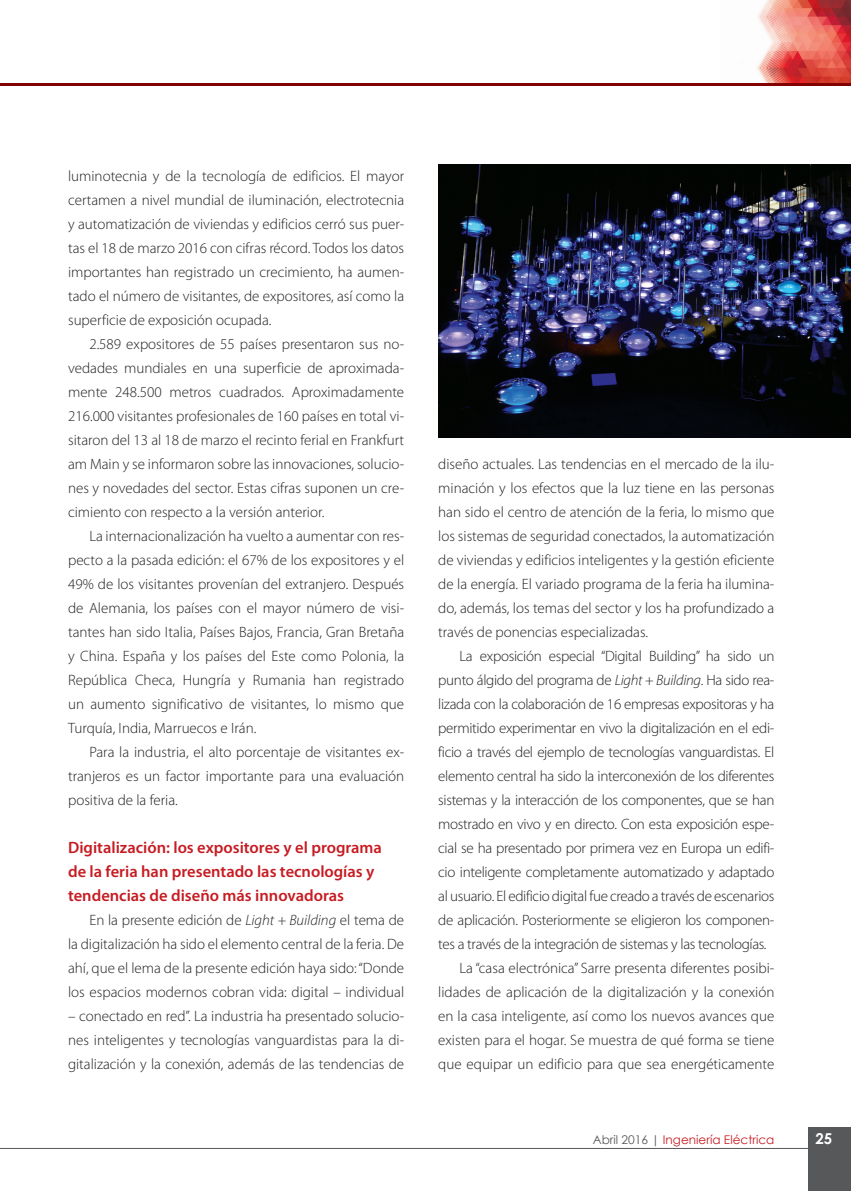
<style>
.page{position:relative;width:851px;height:1191px;background:#fff}
.page>*{position:absolute;margin:0;border:0;box-sizing:border-box;transform-origin:0 0}
.Editores_Subtitulo{font:600 16.5px/24px "Myriad Pro";color:#c61c22}
.Empresa_Texto{font:300 15px/24px "Myriad Pro";color:#231f20;text-align:justify}
.t1{font:700 15px "Century Gothic";color:#fff}
.t2{font:12px "Century Gothic";color:#c61c22}
.s1{font-style:italic}
.s2{color:#57585a}
</style>
<div class="page">
<hr style="left:0;top:1148px;width:850px;height:1px;background:#57585a">
<div style="left:808px;top:1127px;width:42px;height:64px;background:#57585a"></div>
<img style="left:757px;top:0;width:93px;height:83px">
<hr style="left:0;top:83px;width:850px;height:2px;background:#820101">
<img style="left:438px;top:165px;width:412px;height:272px">
<p class="Empresa_Texto" style="left:68px;top:164px;width:337px">luminotecnia y de la tecnología de edificios. El mayor certamen a nivel mundial de iluminación, electrotecnia y automatización de viviendas y edificios cerró sus puer&shy;tas el 18 de marzo 2016 con cifras récord. Todos los datos importantes han registrado un crecimiento, ha aumen&shy;tado el número de visitantes, de expositores, así como la superficie de exposición ocupada.</p>
<p class="Empresa_Texto" style="left:68px;top:332px;width:337px;text-indent:21px">2.589 expositores de 55 países presentaron sus no&shy;vedades mundiales en una superficie de aproximada&shy;mente 248.500 metros cuadrados. Aproximadamente 216.000 visitantes profesionales de 160 países en total vi&shy;sitaron del 13 al 18 de marzo el recinto ferial en Frankfurt am Main y se informaron sobre las innovaciones, solucio&shy;nes y novedades del sector. Estas cifras suponen un cre&shy;cimiento con respecto a la versión anterior.</p>
<p class="Empresa_Texto" style="left:68px;top:524px;width:337px;text-indent:21px">La internacionalización ha vuelto a aumentar con res&shy;pecto a la pasada edición: el 67% de los expositores y el 49% de los visitantes provenían del extranjero. Después de Alemania, los países con el mayor número de visi&shy;tantes han sido Italia, Países Bajos, Francia, Gran Bretaña y China. España y los países del Este como Polonia, la República Checa, Hungría y Rumania han registrado un aumento significativo de visitantes, lo mismo que Turquía, India, Marruecos e Irán.</p>
<p class="Empresa_Texto" style="left:68px;top:740px;width:337px;text-indent:21px">Para la industria, el alto porcentaje de visitantes ex&shy;tranjeros es un factor importante para una evaluación positiva de la feria.</p>
<p class="Editores_Subtitulo" style="left:68px;top:835px;width:315px">Digitalización: los expositores y el programa de la feria han presentado las tecnologías y tendencias de diseño más innovadoras</p>
<p class="Empresa_Texto" style="left:68px;top:908px;width:337px;text-indent:21px">En la presente edición de <span class="s1">Light + Building</span> el tema de la digitalización ha sido el elemento central de la feria. De ahí, que el lema de la presente edición haya sido: “Donde los espacios modernos cobran vida: digital – individual</p>
<p class="Empresa_Texto" style="left:68px;top:1004px;width:337px">– conectado en red”. La industria ha presentado solucio&shy;nes inteligentes y tecnologías vanguardistas para la di&shy;gitalización y la conexión, además de las tendencias de</p>
<p class="Empresa_Texto" style="left:438px;top:452px;width:337px">diseño actuales. Las tendencias en el mercado de la ilu&shy;minación y los efectos que la luz tiene en las personas han sido el centro de atención de la feria, lo mismo que los sistemas de seguridad conectados, la automatización de viviendas y edificios inteligentes y la gestión eficiente de la energía. El variado programa de la feria ha ilumina&shy;do, además, los temas del sector y los ha profundizado a través de ponencias especializadas.</p>
<p class="Empresa_Texto" style="left:438px;top:644px;width:337px;text-indent:21px">La exposición especial “Digital Building” ha sido un punto álgido del programa de <span class="s1">Light + Building</span>. Ha sido rea&shy;lizada con la colaboración de 16 empresas expositoras y ha permitido experimentar en vivo la digitalización en el edi&shy;ficio a través del ejemplo de tecnologías vanguardistas. El elemento central ha sido la interconexión de los diferentes sistemas y la interacción de los componentes, que se han mostrado en vivo y en directo. Con esta exposición espe&shy;cial se ha presentado por primera vez en Europa un edifi&shy;cio inteligente completamente automatizado y adaptado al usuario. El edificio digital fue creado a través de escenarios de aplicación. Posteriormente se eligieron los componen&shy;tes a través de la integración de sistemas y las tecnologías.</p>
<p class="Empresa_Texto" style="left:438px;top:956px;width:337px;text-indent:21px">La “casa electrónica” Sarre presenta diferentes posibi&shy;lidades de aplicación de la digitalización y la conexión en la casa inteligente, así como los nuevos avances que existen para el hogar. Se muestra de qué forma se tiene que equipar un edificio para que sea energéticamente</p>
<p class="t2" style="left:592px;top:1131px;width:183px"><span class="s2">Abril 2016 |</span> Ingeniería Eléctrica</p>
<p class="t1" style="left:815px;top:1127px;width:18px">25</p>
</div>
